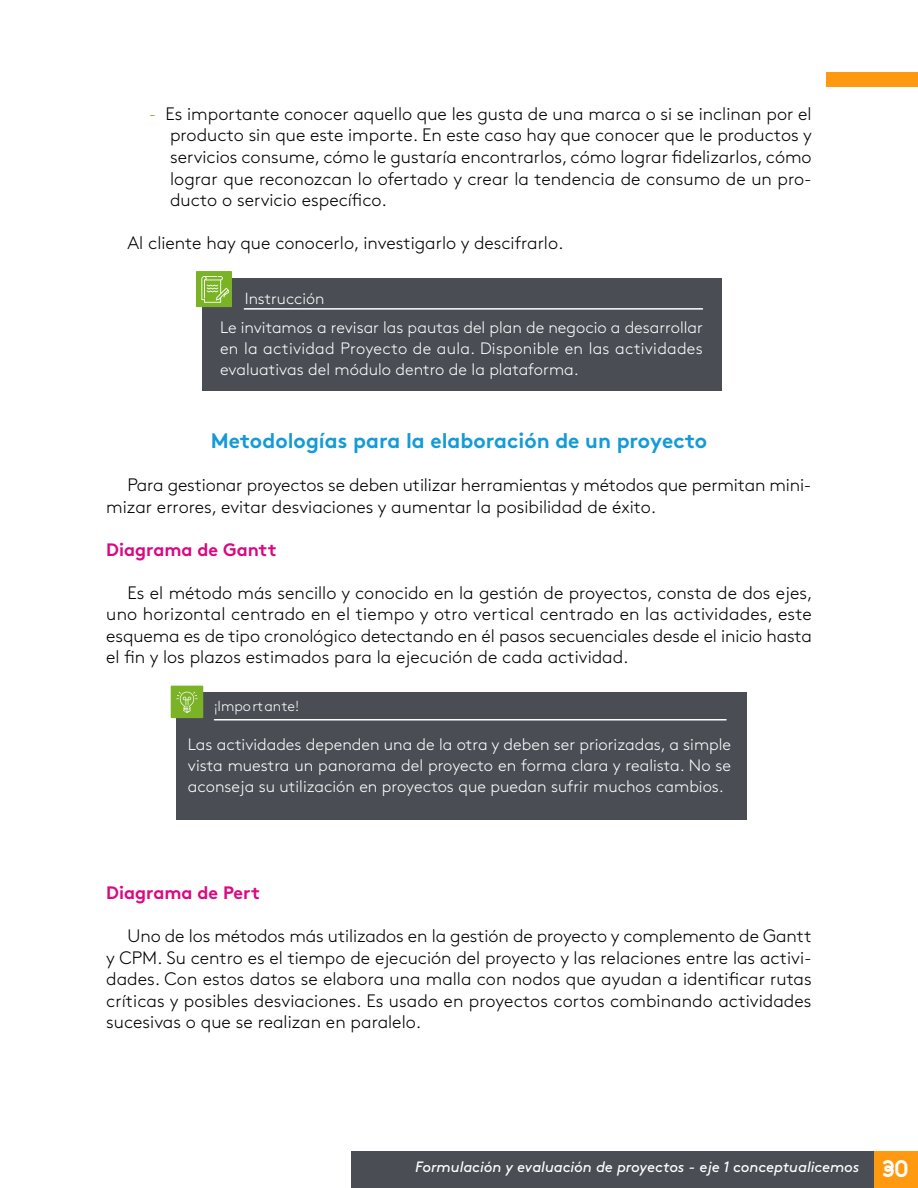
<style>
.page{position:relative;width:918px;height:1188px;background:#fff}
.page>*{position:absolute;margin:0;border:0;box-sizing:border-box;transform-origin:0 0}
.t1{font:21px "Brown Std Bold Alt";color:#149bd7}
.t2{font:300 18px/21.6px "Brown Std";color:#000;text-align:justify}
.t3{font:18px "Brown Std Bold Alt";color:#da0881}
.t4{font:300 16.5px/21px "Brown Std";color:#fff;text-align:justify}
.t5{font:300 16.2px "Brown Std";color:#fff}
.t6{font:italic 15px "Brown Std";letter-spacing:-.005em;color:#fff}
.t7{font:300 14.55px "Brown Std";color:#fff}
.s1{color:#7eb62d}
.s2{font-family:"Areandina Voz";font-style:normal;font-size:24px}
</style>
<div class="page">
<div style="left:826px;top:72px;width:92px;height:15px;background:#ff990f"></div>
<div style="left:873px;top:1151px;width:45px;height:37px;background:#ff990f"></div>
<div style="left:351px;top:1151px;width:522px;height:37px;background:#4a4d54"></div>
<div style="left:202px;top:278px;width:520px;height:113px;background:#4a4d54"></div>
<hr style="left:244px;top:308px;width:458px;height:2px;background:#fff">
<div style="left:196px;top:271px;width:36px;height:36px;background:#7ab326"></div>
<svg style="left:201px;top:276px;width:28px;height:27px"></svg>
<div style="left:176px;top:692px;width:571px;height:128px;background:#4a4d54"></div>
<hr style="left:214px;top:719px;width:512px;height:2px;background:#fff">
<div style="left:171px;top:686px;width:32px;height:32px;background:#7ab326"></div>
<svg style="left:176px;top:692px;width:22px;height:21px"></svg>
<p class="t2" style="left:170px;top:103px;width:643px;text-indent:-21px"><span class="s1">-</span> Es importante conocer aquello que les gusta de una marca o si se inclinan por el producto sin que este importe. En este caso hay que conocer que le productos y servicios consume, cómo le gustaría encontrarlos, cómo lograr fidelizarlos, cómo lograr que reconozcan lo ofertado y crear la tendencia de consumo de un pro&shy;ducto o servicio específico.</p>
<p class="t2" style="left:128px;top:232px;width:434px">Al cliente hay que conocerlo, investigarlo y descifrarlo.</p>
<p class="t5" style="left:245px;top:289px;width:81px">Instrucción</p>
<p class="t4" style="left:220px;top:317px;width:484px">Le invitamos a revisar las pautas del plan de negocio a desarrollar en la actividad Proyecto de aula. Disponible en las actividades evaluativas del módulo dentro de la plataforma.</p>
<p class="t1" style="left:211px;top:428px;width:498px">Metodologías para la elaboración de un proyecto</p>
<p class="t2" style="left:106px;top:475px;width:707px;text-indent:21px">Para gestionar proyectos se deben utilizar herramientas y métodos que permitan mini&shy;mizar errores, evitar desviaciones y aumentar la posibilidad de éxito.</p>
<p class="t3" style="left:106px;top:538px;width:172px">Diagrama de Gantt</p>
<p class="t2" style="left:106px;top:582px;width:708px;text-indent:21px">Es el método más sencillo y conocido en la gestión de proyectos, consta de dos ejes, uno horizontal centrado en el tiempo y otro vertical centrado en las actividades, este esquema es de tipo cronológico detectando en él pasos secuenciales desde el inicio hasta el fin y los plazos estimados para la ejecución de cada actividad.</p>
<p class="t7" style="left:214px;top:698px;width:86px">¡Importante!</p>
<p class="t4" style="left:188px;top:734px;width:545px">Las actividades dependen una de la otra y deben ser priorizadas, a simple vista muestra un panorama del proyecto en forma clara y realista. No se aconseja su utilización en proyectos que puedan sufrir muchos cambios.</p>
<p class="t3" style="left:106px;top:882px;width:155px">Diagrama de Pert</p>
<p class="t2" style="left:106px;top:925px;width:707px;text-indent:21px">Uno de los métodos más utilizados en la gestión de proyecto y complemento de Gantt y CPM. Su centro es el tiempo de ejecución del proyecto y las relaciones entre las activi&shy;dades. Con estos datos se elabora una malla con nodos que ayudan a identificar rutas críticas y posibles desviaciones. Es usado en proyectos cortos combinando actividades sucesivas o que se realizan en paralelo.</p>
<p class="t6" style="left:415px;top:1158px;width:495px">Formulación y evaluación de proyectos - eje 1 conceptualicemos <span class="s2">30</span></p>
</div>
